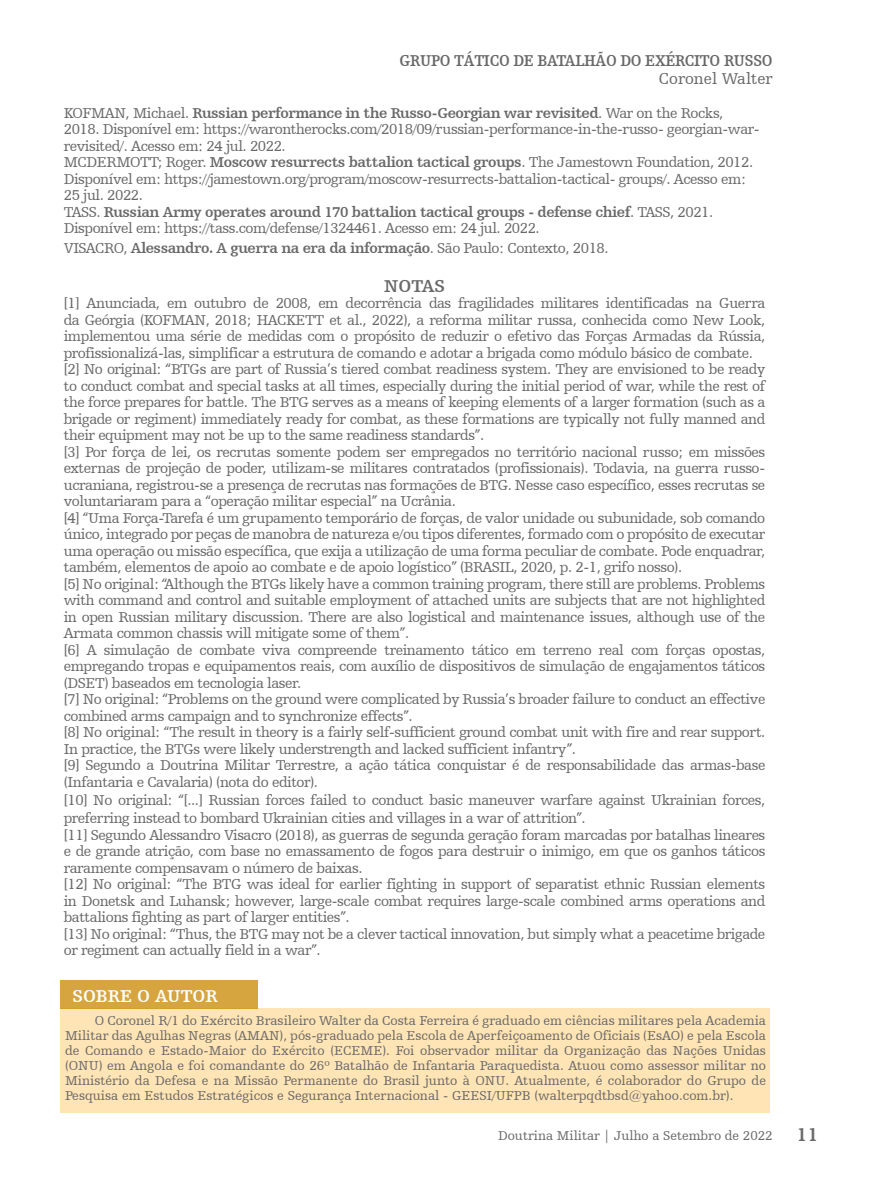
<style>
.page{position:relative;width:893px;height:1191px;background:#fff}
.page>*{position:absolute;margin:0;border:0;box-sizing:border-box;transform-origin:0 0}
.t1{font:700 18px "Humanist Slabserif 712 BT";color:#fff}
.t2{font:700 18px "Humanist Slabserif 712 BT";letter-spacing:-.01em;color:#696969}
.t3{font:700 16.5px "Humanist Slabserif 712 BT";letter-spacing:-.02em;color:#696969;scale:.91 1}
.t4{font:16.5px "Humanist Slabserif 712 BT";color:#696969}
.t5{font:15px/16.5px "Humanist Slabserif 712 BT";letter-spacing:-.03em;color:#696969}
.t6{font:700 15px "Humanist Slabserif 712 BT";letter-spacing:-.03em;color:#696969}
.t7{font:13.5px/15px "Humanist Slabserif 712 BT";color:#696969;text-align:justify}
.t8{font:13.35px "Humanist Slabserif 712 BT";color:#696969}
.s1{font-weight:700}
.s2{font-weight:400}
.s3{font-weight:700;font-size:19.5px}
</style>
<div class="page">
<div style="left:61px;top:1008px;width:709px;height:104px;background:#ffe4b5"></div>
<div style="left:61px;top:980px;width:197px;height:28px;background:#d6a540"></div>
<p class="t3" style="left:400px;top:50px;width:411px">GRUPO TÁTICO DE BATALHÃO DO EXÉRCITO RUSSO</p>
<p class="t4" style="left:659px;top:68px;width:115px">Coronel Walter</p>
<p class="t5" style="left:64px;top:104px;width:697px">KOFMAN, Michael. <span class="s1">Russian performance in the Russo-Georgian war revisited</span>. War on the Rocks, 2018. Disponível em: https://warontherocks.com/2018/09/russian-performance-in-the-russo- georgian-war&shy;revisited/. Acesso em: 24 jul. 2022.<br>MCDERMOTT; Roger. <span class="s1">Moscow resurrects battalion tactical groups</span>. The Jamestown Foundation, 2012.<br>Disponível em: https://jamestown.org/program/moscow-resurrects-battalion-tactical- groups/. Acesso em:<br>25 jul. 2022.<br>TASS. <span class="s1">Russian Army operates around 170 battalion tactical groups - defense chief</span>. TASS, 2021.<br>Disponível em: https://tass.com/defense/1324461. Acesso em: 24 jul. 2022.</p>
<p class="t6" style="left:64px;top:239px;width:546px"><span class="s2">VISACRO,</span> Alessandro. A guerra na era da informação<span class="s2">. São Paulo: Contexto, 2018.</span></p>
<p class="t2" style="left:384px;top:275px;width:62px">NOTAS</p>
<p class="t5" style="left:64px;top:295px;width:703px">[1] Anunciada, em outubro de 2008, em decorrência das fragilidades militares identificadas na Guerra da Geórgia (KOFMAN, 2018; HACKETT et al., 2022), a reforma militar russa, conhecida como New Look, implementou uma série de medidas com o propósito de reduzir o efetivo das Forças Armadas da Rússia, profissionalizá-las, simplificar a estrutura de comando e adotar a brigada como módulo básico de combate. [2] No original: “BTGs are part of Russia’s tiered combat readiness system. They are envisioned to be ready to conduct combat and special tasks at all times, especially during the initial period of war, while the rest of the force prepares for battle. The BTG serves as a means of keeping elements of a larger formation (such as a brigade or regiment) immediately ready for combat, as these formations are typically not fully manned and their equipment may not be up to the same readiness standards”.<br>[3] Por força de lei, os recrutas somente podem ser empregados no território nacional russo; em missões externas de projeção de poder, utilizam-se militares contratados (profissionais). Todavia, na guerra russo&shy;ucraniana, registrou-se a presença de recrutas nas formações de BTG. Nesse caso específico, esses recrutas se voluntariaram para a “operação militar especial” na Ucrânia.<br>[4] “Uma Força-Tarefa é um grupamento temporário de forças, de valor unidade ou subunidade, sob comando único, integrado por peças de manobra de natureza e/ou tipos diferentes, formado com o propósito de executar uma operação ou missão específica, que exija a utilização de uma forma peculiar de combate. Pode enquadrar, também, elementos de apoio ao combate e de apoio logístico” (BRASIL, 2020, p. 2-1, grifo nosso).<br>[5] No original: “Although the BTGs likely have a common training program, there still are problems. Problems with command and control and suitable employment of attached units are subjects that are not highlighted in open Russian military discussion. There are also logistical and maintenance issues, although use of the Armata common chassis will mitigate some of them”.<br>[6] A simulação de combate viva compreende treinamento tático em terreno real com forças opostas, empregando tropas e equipamentos reais, com auxílio de dispositivos de simulação de engajamentos táticos (DSET) baseados em tecnologia laser.<br>[7] No original: “Problems on the ground were complicated by Russia’s broader failure to conduct an effective combined arms campaign and to synchronize effects”.<br>[8] No original: “The result in theory is a fairly self-sufficient ground combat unit with fire and rear support.<br>In practice, the BTGs were likely understrength and lacked sufficient infantry”.<br>[9] Segundo a Doutrina Militar Terrestre, a ação tática conquistar é de responsabilidade das armas-base (Infantaria e Cavalaria) (nota do editor).</p>
<p class="t5" style="left:64px;top:790px;width:703px;line-height:18px">[10] No original: “[...] Russian forces failed to conduct basic maneuver warfare against Ukrainian forces, preferring instead to bombard Ukrainian cities and villages in a war of attrition”.</p>
<p class="t5" style="left:64px;top:826px;width:703px">[11] Segundo Alessandro Visacro (2018), as guerras de segunda geração foram marcadas por batalhas lineares e de grande atrição, com base no emassamento de fogos para destruir o inimigo, em que os ganhos táticos raramente compensavam o número de baixas.<br>[12] No original: “The BTG was ideal for earlier fighting in support of separatist ethnic Russian elements in Donetsk and Luhansk; however, large-scale combat requires large-scale combined arms operations and battalions fighting as part of larger entities”.<br>[13] No original: “Thus, the BTG may not be a clever tactical innovation, but simply what a peacetime brigade or regiment can actually field in a war”.</p>
<p class="t1" style="left:73px;top:984px;width:147px">SOBRE O AUTOR</p>
<p class="t7" style="left:65px;top:1012px;width:702px;text-indent:30px">O Coronel R/1 do Exército Brasileiro Walter da Costa Ferreira é graduado em ciências militares pela Academia Militar das Agulhas Negras (AMAN), pós-graduado pela Escola de Aperfeiçoamento de Oficiais (EsAO) e pela Escola de Comando e Estado-Maior do Exército (ECEME). Foi observador militar da Organização das Nações Unidas (ONU) em Angola e foi comandante do 26º Batalhão de Infantaria Paraquedista. Atuou como assessor militar no Ministério da Defesa e na Missão Permanente do Brasil junto à ONU. Atualmente, é colaborador do Grupo de Pesquisa em Estudos Estratégicos e Segurança Internacional - GEESI/UFPB (walterpqdtbsd@yahoo.com.br).</p>
<p class="t8" style="left:498px;top:1127px;width:322px">Doutrina Militar | Julho a Setembro de 2022 <span class="s3">11</span></p>
</div>
